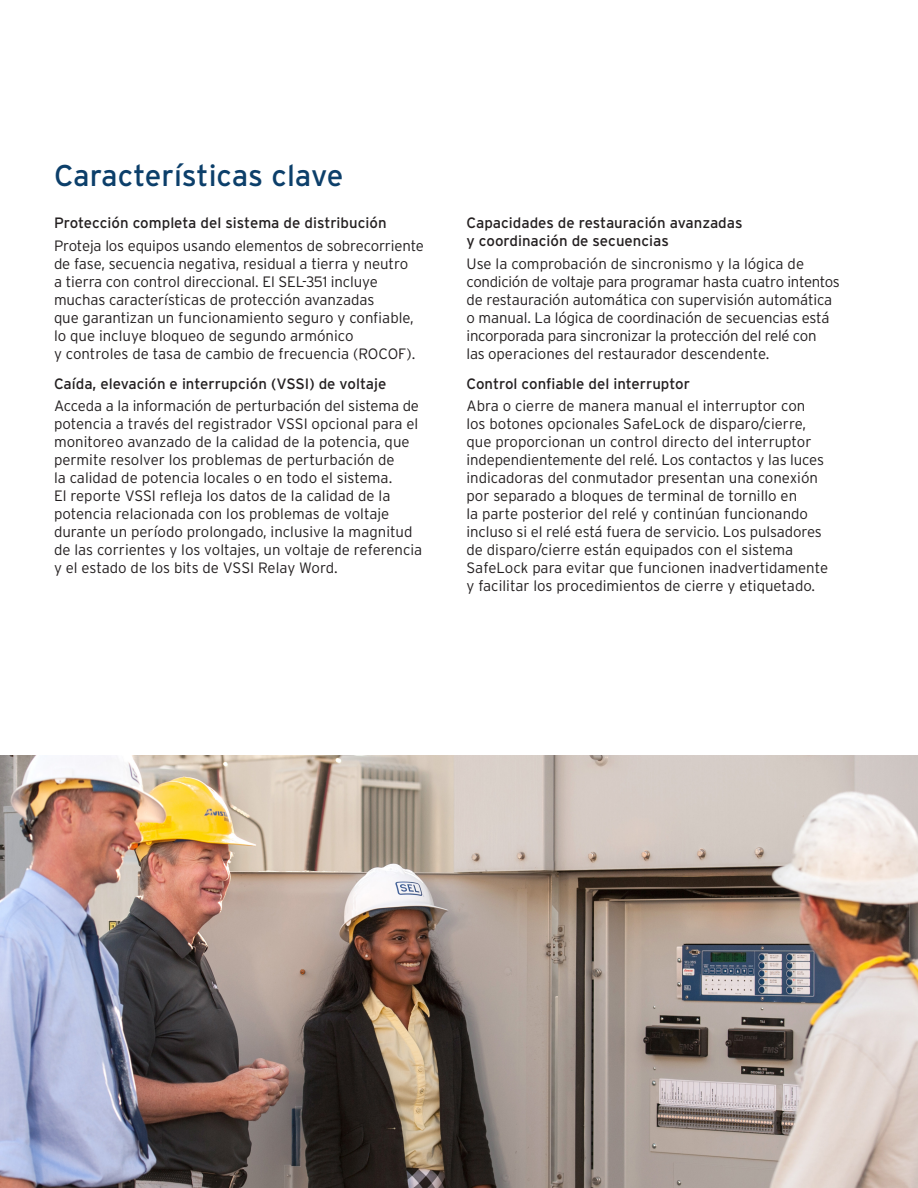
<style>
.page{position:relative;width:918px;height:1188px;background:#fff}
.page>*{position:absolute;margin:0;border:0;box-sizing:border-box;transform-origin:0 0}
.Heading___h1{font:30px "Interstate Poly";color:#0c3f6a}
.Body_Copy___p{font:300 15px/18px "Interstate Poly";letter-spacing:-.005em;color:#231f20}
.Body_Sub___h3{font:15px/18px "Interstate Poly";color:#231f20}
</style>
<div class="page">
<img style="left:0;top:756px;width:918px;height:432px">
<p class="Heading___h1" style="left:54px;top:154px;width:291px">Características clave</p>
<p class="Body_Sub___h3" style="left:54px;top:213px;width:334px">Protección completa del sistema de distribución</p>
<p class="Body_Copy___p" style="left:54px;top:235px;width:372px">Proteja los equipos usando elementos de sobrecorriente de fase, secuencia negativa, residual a tierra y neutro<br>a tierra con control direccional. El SEL-351 incluye muchas características de protección avanzadas<br>que garantizan un funcionamiento seguro y confiable, lo que incluye bloqueo de segundo armónico<br>y controles de tasa de cambio de frecuencia (ROCOF).</p>
<p class="Body_Sub___h3" style="left:54px;top:374px;width:334px">Caída, elevación e interrupción (VSSI) de voltaje</p>
<p class="Body_Copy___p" style="left:54px;top:396px;width:370px">Acceda a la información de perturbación del sistema de potencia a través del registrador VSSI opcional para el monitoreo avanzado de la calidad de la potencia, que permite resolver los problemas de perturbación de<br>la calidad de potencia locales o en todo el sistema.<br>El reporte VSSI refleja los datos de la calidad de la potencia relacionada con los problemas de voltaje durante un período prolongado, inclusive la magnitud de las corrientes y los voltajes, un voltaje de referencia y el estado de los bits de VSSI Relay Word.</p>
<p class="Body_Sub___h3" style="left:467px;top:213px;width:278px">Capacidades de restauración avanzadas y coordinación de secuencias</p>
<p class="Body_Copy___p" style="left:467px;top:253px;width:375px">Use la comprobación de sincronismo y la lógica de condición de voltaje para programar hasta cuatro intentos de restauración automática con supervisión automática o manual. La lógica de coordinación de secuencias está incorporada para sincronizar la protección del relé con<br>las operaciones del restaurador descendente.</p>
<p class="Body_Sub___h3" style="left:467px;top:374px;width:225px">Control confiable del interruptor</p>
<p class="Body_Copy___p" style="left:467px;top:396px;width:363px">Abra o cierre de manera manual el interruptor con los botones opcionales SafeLock de disparo/cierre, que proporcionan un control directo del interruptor independientemente del relé. Los contactos y las luces indicadoras del conmutador presentan una conexión por separado a bloques de terminal de tornillo en<br>la parte posterior del relé y continúan funcionando incluso si el relé está fuera de servicio. Los pulsadores de disparo/cierre están equipados con el sistema SafeLock para evitar que funcionen inadvertidamente y facilitar los procedimientos de cierre y etiquetado.</p>
</div>
